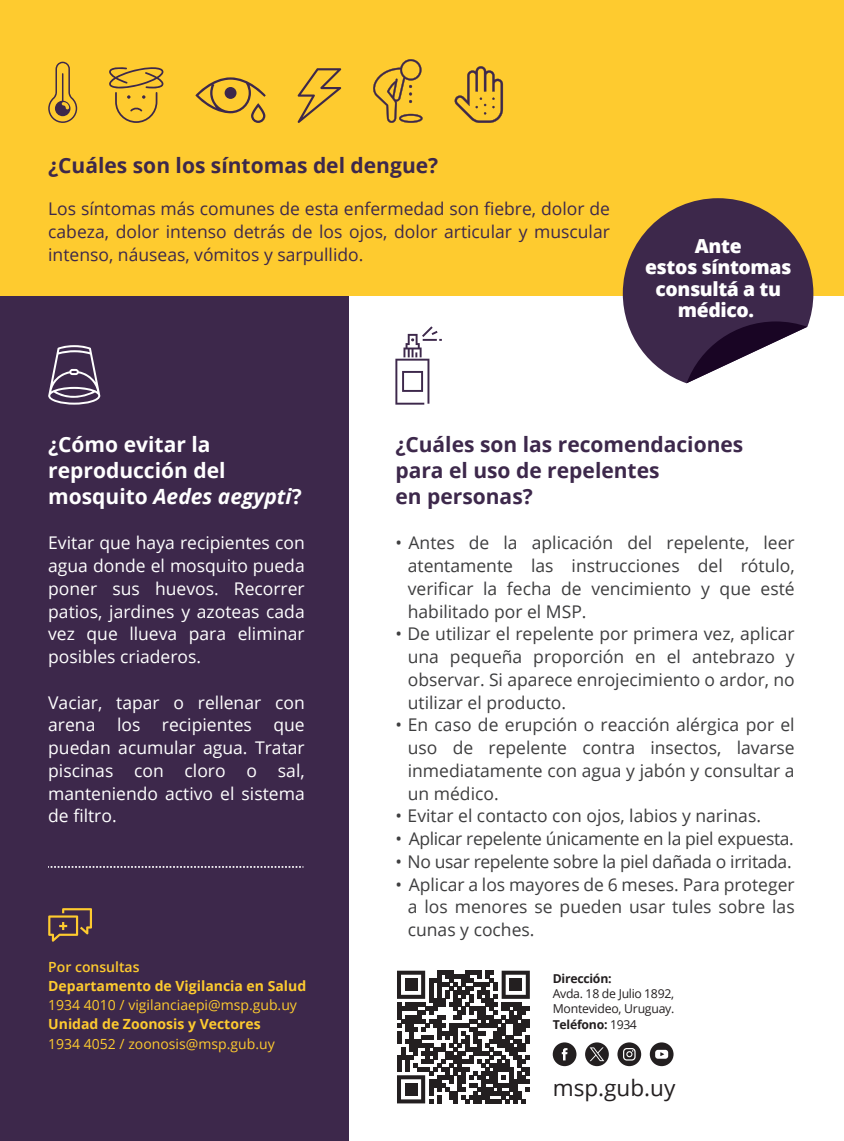
<style>
.page{position:relative;width:844px;height:1141px;background:#fff}
.page>*{position:absolute;margin:0;border:0;box-sizing:border-box;transform-origin:0 0}
.t1{font:22.57px "Open Sans";color:#231f20}
.t2{font:700 21px/26.2px "Open Sans";color:#3d284b}
.t3{font:700 21px/26.2px "Open Sans";color:#fff}
.t4{font:800 19.43px/21.3px "Open Sans";letter-spacing:-.02em;color:#fff;text-align:center}
.t5{font:17.5px/22.8px "Open Sans";color:#3e3e3f;text-align:justify}
.t6{font:17.5px/22.8px "Open Sans";color:#fff;text-align:justify}
.t7{font:17.5px/22.8px "Open Sans";color:#3d284b;text-align:justify}
.t8{font:17.5px "Open Sans";letter-spacing:-.02em;color:#3e3e3f}
.t9{font:14px "Open Sans";color:#fecb2f}
.t10{font:700 14px "Open Sans";color:#fecb2f}
.t11{font:600 14px "Open Sans";color:#fecb2f}
.t12{font:12.25px/15.2px "Open Sans";letter-spacing:-.02em;color:#231f20;text-align:justify}
.t13{font:700 12.25px "Open Sans";letter-spacing:-.02em;color:#231f20}
.s1{font-style:italic}
.s2{font-weight:700}
</style>
<div class="page">
<div style="left:0;top:0;width:843px;height:1141px;background:#3d284b"></div>
<div style="left:349px;top:0;width:494px;height:1141px;background:#fff"></div>
<div style="left:0;top:0;width:843px;height:295px;background:#fecb2f"></div>
<svg style="left:48px;top:345px;width:52px;height:60px"></svg>
<svg style="left:397px;top:971px;width:133px;height:133px"></svg>
<div style="left:405px;top:979px;width:12px;height:12px;background:#231f20"></div>
<div style="left:509px;top:979px;width:12px;height:12px;background:#231f20"></div>
<div style="left:405px;top:1083px;width:12px;height:12px;background:#231f20"></div>
<svg style="left:552px;top:1042px;width:24px;height:24px"></svg>
<svg style="left:617px;top:1042px;width:24px;height:24px"></svg>
<svg style="left:649px;top:1042px;width:24px;height:24px"></svg>
<svg style="left:585px;top:1042px;width:23px;height:24px"></svg>
<svg style="left:48px;top:908px;width:44px;height:34px"></svg>
<svg style="left:395px;top:326px;width:46px;height:79px"></svg>
<svg style="left:109px;top:67px;width:54px;height:56px"></svg>
<svg style="left:373px;top:59px;width:49px;height:64px"></svg>
<svg style="left:48px;top:62px;width:29px;height:61px"></svg>
<svg style="left:454px;top:66px;width:49px;height:57px"></svg>
<svg style="left:195px;top:77px;width:71px;height:46px"></svg>
<div style="left:224px;top:87px;width:12px;height:12px;background:#3d284b;border-radius:50%"></div>
<svg style="left:297px;top:68px;width:44px;height:55px"></svg>
<svg style="left:622px;top:198px;width:191px;height:185px"></svg>
<svg style="left:48px;top:866px;width:255px;height:2px"></svg>
<p class="t2" style="left:48px;top:152px;width:391px">¿Cuáles son los síntomas del dengue?</p>
<p class="t7" style="left:48px;top:197px;width:563px">Los síntomas más comunes de esta enfermedad son fiebre, dolor de cabeza, dolor intenso detrás de los ojos, dolor articular y muscular intenso, náuseas, vómitos y sarpullido.</p>
<p class="t4" style="left:645px;top:234px;width:148px">Ante<br>estos síntomas consultá a tu médico.</p>
<p class="t3" style="left:48px;top:430px;width:255px">¿Cómo evitar la reproducción del mosquito <span class="s1">Aedes aegypti</span>?</p>
<p class="t6" style="left:48px;top:531px;width:258px">Evitar que haya recipientes con agua donde el mosquito pueda poner sus huevos. Recorrer patios, jardines y azoteas cada vez que llueva para eliminar posibles criaderos.</p>
<p class="t6" style="left:48px;top:690px;width:258px">Vaciar, tapar o rellenar con arena los recipientes que puedan acumular agua. Tratar piscinas con cloro o sal, manteniendo activo el sistema de filtro.</p>
<p class="t11" style="left:48px;top:957px;width:93px">Por consultas</p>
<p class="t10" style="left:48px;top:976px;width:259px">Departamento de Vigilancia en Salud</p>
<p class="t9" style="left:48px;top:995px;width:250px">1934 4010 / vigilanciaepi@msp.gub.uy</p>
<p class="t10" style="left:48px;top:1014px;width:214px">Unidad de Zoonosis y Vectores</p>
<p class="t9" style="left:48px;top:1034px;width:228px">1934 4052 / zoonosis@msp.gub.uy</p>
<p class="t2" style="left:395px;top:430px;width:349px">¿Cuáles son las recomendaciones para el uso de repelentes<br>en personas?</p>
<p class="t5" style="left:407px;top:531px;width:388px;text-indent:-12px">• Antes de la aplicación del repelente, leer atentamente las instrucciones del rótulo, verificar la fecha de vencimiento y que esté habilitado por el MSP.</p>
<p class="t5" style="left:407px;top:622px;width:388px;text-indent:-12px">• De utilizar el repelente por primera vez, aplicar una pequeña proporción en el antebrazo y observar. Si aparece enrojecimiento o ardor, no utilizar el producto.</p>
<p class="t5" style="left:407px;top:713px;width:388px;text-indent:-12px">• En caso de erupción o reacción alérgica por el uso de repelente contra insectos, lavarse inmediatamente con agua y jabón y consultar a un médico.</p>
<p class="t5" style="left:395px;top:804px;width:367px">• Evitar el contacto con ojos, labios y narinas.</p>
<p class="t8" style="left:395px;top:827px;width:400px">• Aplicar repelente únicamente en la piel expuesta.</p>
<p class="t8" style="left:395px;top:850px;width:397px">• No usar repelente sobre la piel dañada o irritada.</p>
<p class="t5" style="left:407px;top:872px;width:388px;text-indent:-12px">• Aplicar a los mayores de 6 meses. Para proteger a los menores se pueden usar tules sobre las cunas y coches.</p>
<p class="t13" style="left:552px;top:970px;width:60px">Dirección:</p>
<p class="t12" style="left:552px;top:986px;width:123px">Avda. 18 de Julio 1892, Montevideo, Uruguay.<br><span class="s2">Teléfono:</span> 1934</p>
<p class="t1" style="left:552px;top:1072px;width:124px">msp.gub.uy</p>
</div>
